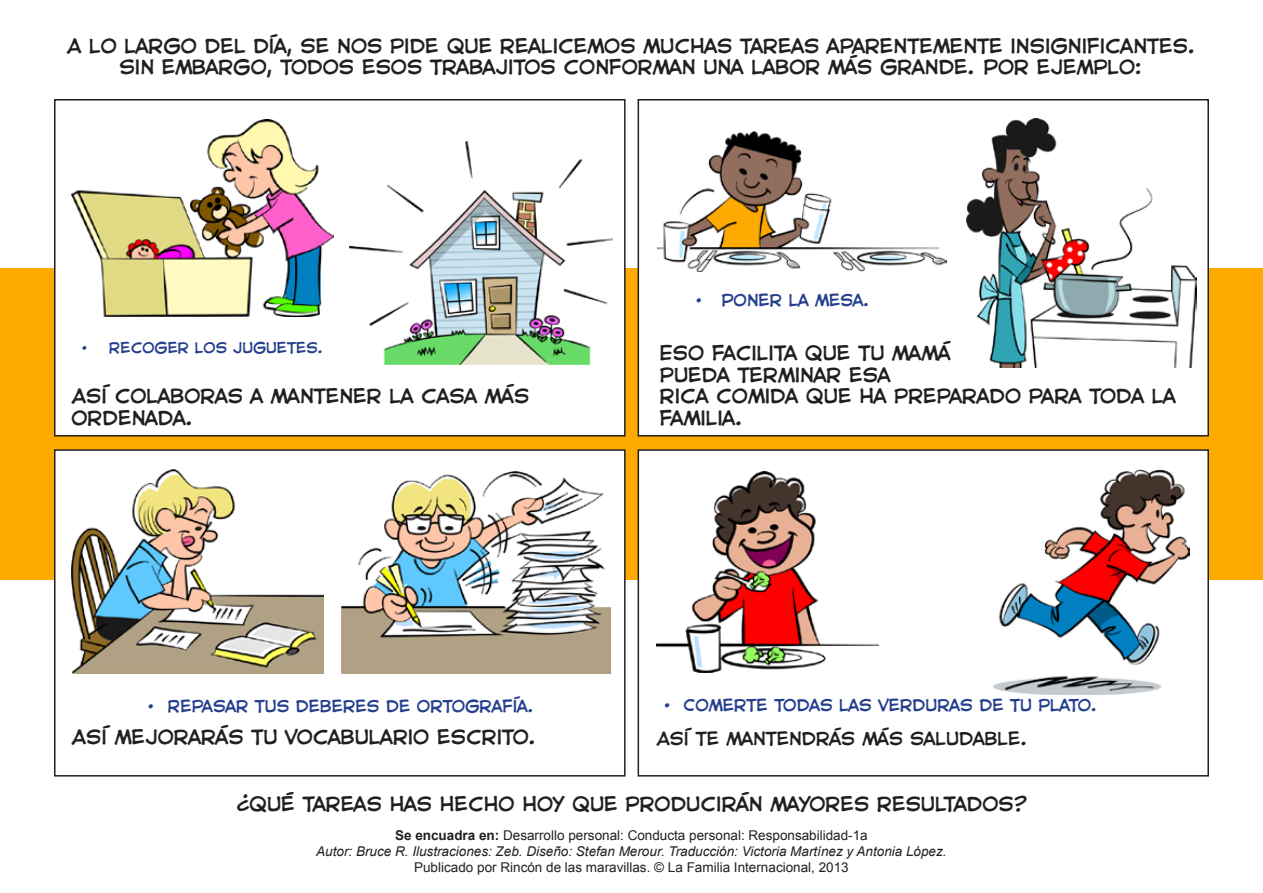
<style>
.page{position:relative;width:1263px;height:893px;background:#fff}
.page>*{position:absolute;margin:0;border:0;box-sizing:border-box;transform-origin:0 0}
.No_Spacing{font:18px/21.6px "CC Astro City";color:#231f20}
.No_Spacing-2{font:16.5px "CC Astro City";color:#231f20}
.No_Spacing-3{font:15px "CC Astro City";color:#253f8e}
.t1{font:13.5px "Arial";color:#231f20}
.t2{font:italic 13.5px "Arial";color:#231f20}
.t3{font:13.5px "CC Astro City";color:#253f8e}
.s1{font-weight:700}
</style>
<div class="page">
<div style="left:0;top:268px;width:1263px;height:312px;background:#ffaa01"></div>
<div style="left:55px;top:100px;width:570px;height:336px;background:#fff"></div>
<div style="left:54px;top:99px;width:572px;height:337px;border:2px solid #231f20"></div>
<div style="left:55px;top:450px;width:570px;height:326px;background:#fff"></div>
<div style="left:54px;top:449px;width:572px;height:328px;border:2px solid #231f20"></div>
<div style="left:638px;top:100px;width:570px;height:336px;background:#fff"></div>
<div style="left:638px;top:99px;width:571px;height:337px;border:2px solid #231f20"></div>
<div style="left:638px;top:450px;width:570px;height:326px;background:#fff"></div>
<div style="left:638px;top:449px;width:571px;height:328px;border:2px solid #231f20"></div>
<img style="left:72px;top:120px;width:261px;height:196px">
<img style="left:350px;top:142px;width:262px;height:223px">
<img style="left:658px;top:132px;width:289px;height:140px">
<img style="left:966px;top:119px;width:230px;height:248px">
<img style="left:71px;top:469px;width:253px;height:204px">
<img style="left:341px;top:471px;width:269px;height:202px">
<img style="left:656px;top:471px;width:223px;height:202px">
<img style="left:993px;top:469px;width:196px;height:226px">
<p class="No_Spacing" style="left:67px;top:34px;width:1131px;text-align:center">A LO LARGO DEL DÍA, SE NOS PIDE QUE REALICEMOS MUCHAS TAREAS APARENTEMENTE INSIGNIFICANTES.<br>SIN EMBARGO, TODOS ESOS TRABAJITOS CONFORMAN UNA LABOR MÁS GRANDE. POR EJEMPLO:</p>
<p class="t3" style="left:82px;top:338px;width:244px">• RECOGER LOS JUGUETES.</p>
<p class="No_Spacing" style="left:72px;top:384px;width:459px">ASÍ COLABORAS A MANTENER LA CASA MÁS<br>ORDENADA.</p>
<p class="No_Spacing-3" style="left:696px;top:290px;width:176px">• PONER LA MESA.</p>
<p class="No_Spacing" style="left:660px;top:341px;width:517px">ESO FACILITA QUE TU MAMÁ<br>PUEDA TERMINAR ESA<br>RICA COMIDA QUE HA PREPARADO PARA TODA LA<br>FAMILIA.</p>
<p class="No_Spacing-3" style="left:148px;top:695px;width:388px">• REPASAR TUS DEBERES DE ORTOGRAFÍA.</p>
<p class="No_Spacing-3" style="left:664px;top:694px;width:435px">• COMERTE TODAS LAS VERDURAS DE TU PLATO.</p>
<p class="No_Spacing" style="left:72px;top:725px;width:467px">ASÍ MEJORARÁS TU VOCABULARIO ESCRITO.</p>
<p class="No_Spacing-2" style="left:656px;top:727px;width:373px">ASÍ TE MANTENDRÁS MÁS SALUDABLE.</p>
<p class="No_Spacing" style="left:237px;top:792px;width:790px">¿QUÉ TAREAS HAS HECHO HOY QUE PRODUCIRÁN MAYORES RESULTADOS?</p>
<p class="t1" style="left:395px;top:826px;width:474px"><span class="s1">Se encuadra en:</span> Desarrollo personal: Conducta personal: Responsabilidad-1a</p>
<p class="t2" style="left:316px;top:842px;width:632px">Autor: Bruce R. Ilustraciones: Zeb. Diseño: Stefan Merour. Traducción: Victoria Martínez y Antonia López.</p>
<p class="t1" style="left:414px;top:858px;width:436px">Publicado por Rincón de las maravillas. © La Familia Internacional, 2013</p>
</div>
